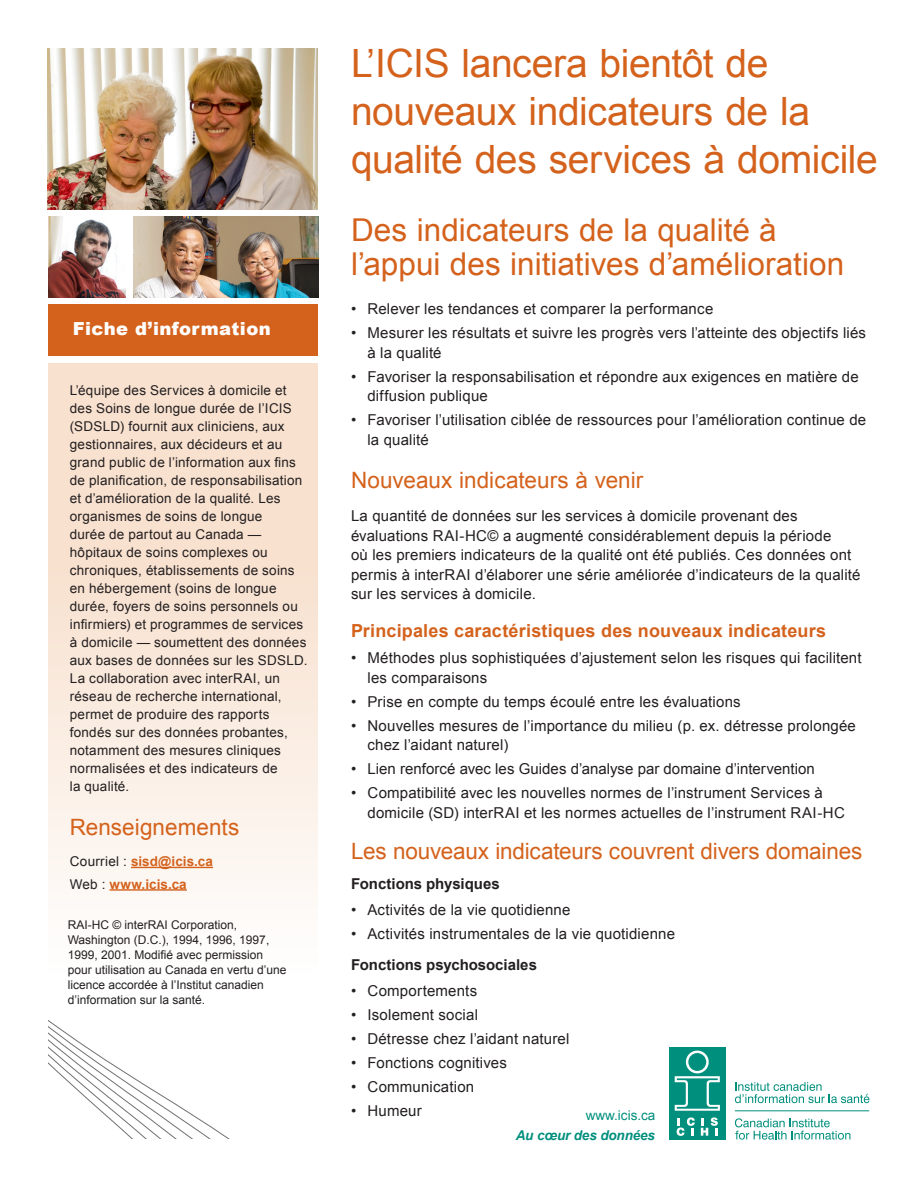
<style>
.page{position:relative;width:918px;height:1188px;background:#fff}
.page>*{position:absolute;margin:0;border:0;box-sizing:border-box;transform-origin:0 0}
.t1{font:39px/48px "Arial";letter-spacing:-.01em;color:#d4621c}
.t2{font:31.5px/34.5px "Arial";color:#d4621c}
.sidebar_H1{font:22.5px "Arial";letter-spacing:-.005em;color:#d4621c}
.t3{font:700 18px "Arial";letter-spacing:.01em;color:#d4621c}
.t4{font:900 18px "Arial";letter-spacing:.025em;color:#fff}
.body{font:15px/19.5px "Arial";letter-spacing:.015em;color:#231f20}
.t5{font:700 15px "Arial";color:#231f20}
.PA_description{font:13.5px/18px "Arial";letter-spacing:.015em;color:#231f20}
.PA_description-2{font:700 13.5px "Arial";letter-spacing:.005em;color:#d4621c}
.t6{font:italic 700 13.5px/20.1px "Arial";letter-spacing:-.01em;color:#008f7d;text-align:right}
.t7{font:12px/15px "Arial";color:#231f20}
.s1{font-weight:400;color:#231f20}
.s2{font-weight:700}
.s3{font-weight:400;font-style:normal}
</style>
<div class="page">
<svg style="left:48px;top:209px;width:271px;height:930px"></svg>
<div style="left:48px;top:304px;width:270px;height:52px;background:#d4621c"></div>
<div style="left:48px;top:364px;width:270px;height:610px;background:linear-gradient(to bottom,#f7dac5,#fdfbf9)"></div>
<img style="left:48px;top:49px;width:270px;height:160px">
<img style="left:134px;top:216px;width:184px;height:81px">
<img style="left:48px;top:216px;width:78px;height:81px">
<hr style="left:131px;top:867px;width:82px;height:1px;background:#d4621c">
<hr style="left:110px;top:889px;width:77px;height:2px;background:#d4621c">
<div style="left:669px;top:1047px;width:57px;height:92px;background:#008f7d"></div>
<svg style="left:735px;top:1118px;width:115px;height:22px"></svg>
<svg style="left:735px;top:1082px;width:134px;height:21px"></svg>
<hr style="left:735px;top:1111px;width:134px;height:1px;background:#008f7d">
<svg style="left:677px;top:1117px;width:18px;height:19px"></svg>
<svg style="left:701px;top:1117px;width:17px;height:19px"></svg>
<svg style="left:675px;top:1051px;width:45px;height:60px"></svg>
<p class="t4" style="left:73px;top:315px;width:200px">Fiche d’information</p>
<p class="PA_description" style="left:70px;top:381px;width:239px">L’équipe des Services à domicile et des Soins de longue durée de l’ICIS (SDSLD) fournit aux cliniciens, aux gestionnaires, aux décideurs et au grand public de l’information aux fins de planification, de responsabilisation et d’amélioration de la qualité. Les organismes de soins de longue<br>durée de partout au Canada — hôpitaux de soins complexes ou chroniques, établissements de soins en hébergement (soins de longue durée, foyers de soins personnels ou infirmiers) et programmes de services à domicile — soumettent des données aux bases de données sur les SDSLD.<br>La collaboration avec interRAI, un réseau de recherche international, permet de produire des rapports fondés sur des données probantes, notamment des mesures cliniques normalisées et des indicateurs de<br>la qualité.</p>
<p class="sidebar_H1" style="left:70px;top:812px;width:171px">Renseignements</p>
<p class="PA_description-2" style="left:70px;top:852px;width:145px"><span class="s1">Courriel :</span> sisd@icis.ca</p>
<p class="PA_description-2" style="left:70px;top:875px;width:118px"><span class="s1">Web :</span> www.icis.ca</p>
<p class="t7" style="left:68px;top:918px;width:220px">RAI-HC © interRAI Corporation, Washington (D.C.), 1994, 1996, 1997, 1999, 2001. Modifié avec permission pour utilisation au Canada en vertu d’une licence accordée à l’Institut canadien d’information sur la santé.</p>
<h1 class="t1" style="left:351px;top:40px;width:528px">L’ICIS lancera bientôt de nouveaux indicateurs de la qualité des services à domicile</h1>
<h2 class="t2" style="left:351px;top:213px;width:495px">Des indicateurs de la qualité à l’appui des initiatives d’amélioration</h2>
<p class="body" style="left:351px;top:300px;width:364px">• Relever les tendances et comparer la performance</p>
<p class="body" style="left:368px;top:324px;width:500px;text-indent:-16px">• Mesurer les résultats et suivre les progrès vers l’atteinte des objectifs liés à la qualité</p>
<p class="body" style="left:368px;top:367px;width:493px;text-indent:-16px">• Favoriser la responsabilisation et répondre aux exigences en matière de diffusion publique</p>
<p class="body" style="left:368px;top:411px;width:500px;text-indent:-16px">• Favoriser l’utilisation ciblée de ressources pour l’amélioration continue de la qualité</p>
<h3 class="sidebar_H1" style="left:351px;top:466px;width:294px">Nouveaux indicateurs à venir</h3>
<p class="body" style="left:351px;top:507px;width:511px">La quantité de données sur les services à domicile provenant des évaluations RAI-HC© a augmenté considérablement depuis la période<br>où les premiers indicateurs de la qualité ont été publiés. Ces données ont permis à interRAI d’élaborer une série améliorée d’indicateurs de la qualité sur les services à domicile.</p>
<h4 class="t3" style="left:351px;top:619px;width:477px">Principales caractéristiques des nouveaux indicateurs</h4>
<p class="body" style="left:368px;top:649px;width:496px;text-indent:-16px">• Méthodes plus sophistiquées d’ajustement selon les risques qui facilitent les comparaisons</p>
<p class="body" style="left:351px;top:692px;width:391px">• Prise en compte du temps écoulé entre les évaluations</p>
<p class="body" style="left:368px;top:716px;width:490px;text-indent:-16px">• Nouvelles mesures de l’importance du milieu (p. ex. détresse prolongée chez l’aidant naturel)</p>
<p class="body" style="left:351px;top:760px;width:465px">• Lien renforcé avec les Guides d’analyse par domaine d’intervention</p>
<p class="body" style="left:368px;top:784px;width:479px;text-indent:-16px">• Compatibilité avec les nouvelles normes de l’instrument Services à domicile (SD) interRAI et les normes actuelles de l’instrument RAI-HC</p>
<h3 class="sidebar_H1" style="left:351px;top:836px;width:513px">Les nouveaux indicateurs couvrent divers domaines</h3>
<p class="t5" style="left:351px;top:874px;width:150px">Fonctions physiques</p>
<p class="body" style="left:351px;top:900px;width:221px">• Activités de la vie quotidienne</p>
<p class="body" style="left:351px;top:919px;width:326px;line-height:30.8px">• Activités instrumentales de la vie quotidienne<br><span class="s2">Fonctions psychosociales</span></p>
<p class="body" style="left:351px;top:981px;width:128px">• Comportements</p>
<p class="body" style="left:351px;top:1005px;width:129px">• Isolement social</p>
<p class="body" style="left:351px;top:1029px;width:220px">• Détresse chez l’aidant naturel</p>
<p class="body" style="left:351px;top:1053px;width:157px">• Fonctions cognitives</p>
<p class="body" style="left:351px;top:1077px;width:125px">• Communication</p>
<p class="body" style="left:351px;top:1101px;width:72px">• Humeur</p>
<p class="t6" style="left:516px;top:1105px;width:141px"><span class="s3">www.icis.ca<br></span>Au cœur des données</p>
</div>
